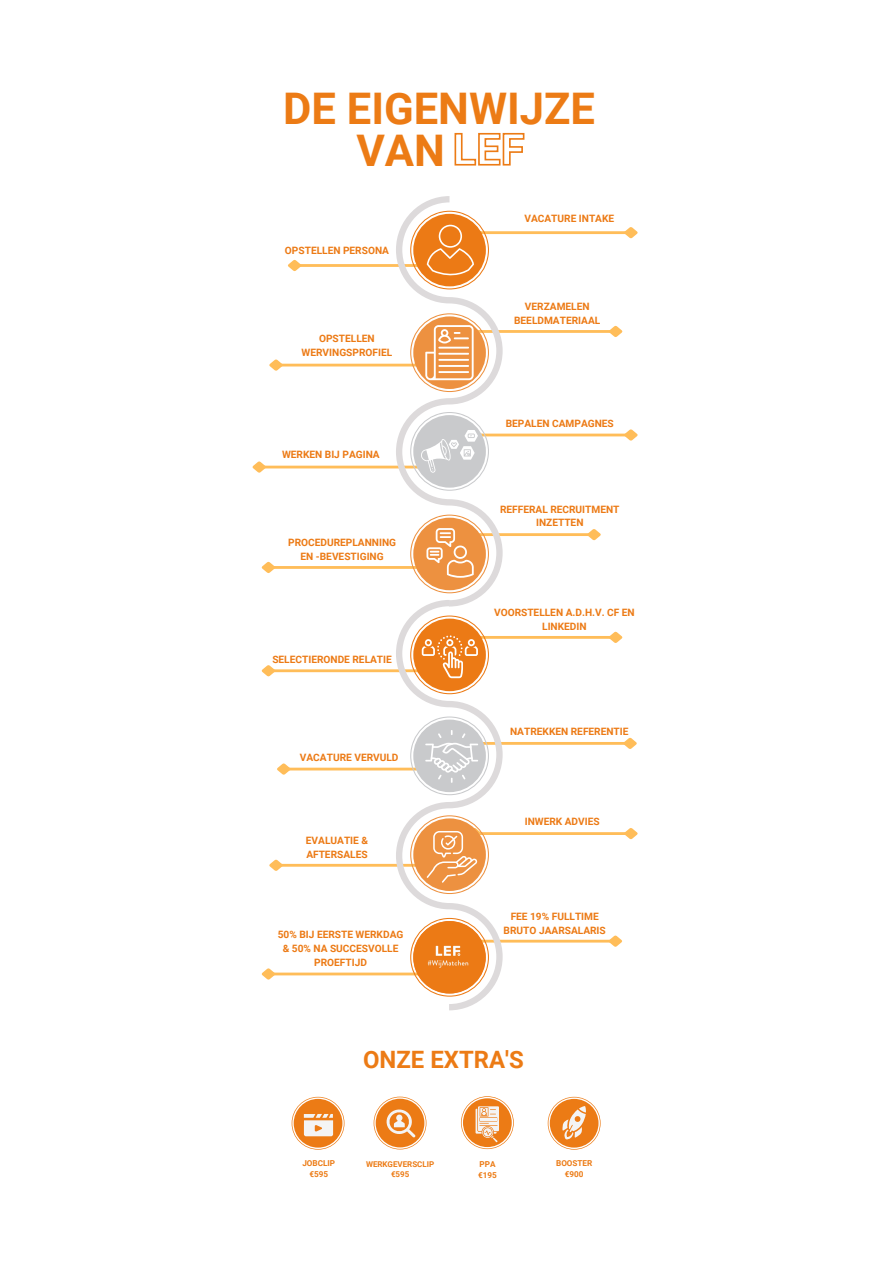
<style>
.page{position:relative;width:893px;height:1264px;background:#fff}
.page>*{position:absolute;margin:0;border:0;box-sizing:border-box;transform-origin:0 0}
.t1{font:700 43.5px/42px "Roboto";color:#ec7b15;text-align:center}
.t2{font:700 23.85px "Roboto";color:#ec7b15}
.t3{font:700 10.2px/14px "Roboto";color:#ec7a15;text-align:center}
.t4{font:700 8.1px/10.8px "Roboto";color:#ec7b15;text-align:center}
.t5{font:700 7.95px/10.6px "Roboto";color:#ec7b15;text-align:center}
.s1{color:rgb(0 0 0/0)}
</style>
<div class="page">
<hr style="left:479px;top:231px;width:147px;height:3px;background:#ffbd59">
<svg style="left:621px;top:227px;width:17px;height:12px"></svg>
<hr style="left:263px;top:465px;width:164px;height:3px;background:#ffbd59">
<svg style="left:252px;top:461px;width:17px;height:12px"></svg>
<hr style="left:463px;top:330px;width:148px;height:3px;background:#ffbd59">
<svg style="left:605px;top:325px;width:18px;height:12px"></svg>
<hr style="left:299px;top:264px;width:158px;height:3px;background:#ffbd59">
<svg style="left:288px;top:259px;width:16px;height:12px"></svg>
<hr style="left:442px;top:533px;width:147px;height:3px;background:#ffbd59">
<svg style="left:584px;top:529px;width:17px;height:12px"></svg>
<hr style="left:479px;top:433px;width:147px;height:3px;background:#ffbd59">
<svg style="left:621px;top:429px;width:17px;height:12px"></svg>
<hr style="left:463px;top:636px;width:148px;height:3px;background:#ffbd59">
<svg style="left:605px;top:631px;width:18px;height:12px"></svg>
<svg style="left:502px;top:742px;width:118px;height:3px"></svg>
<svg style="left:620px;top:737px;width:17px;height:12px"></svg>
<hr style="left:479px;top:832px;width:147px;height:3px;background:#ffbd59">
<svg style="left:621px;top:828px;width:17px;height:12px"></svg>
<hr style="left:442px;top:939px;width:169px;height:3px;background:#ffbd59">
<svg style="left:605px;top:935px;width:17px;height:12px"></svg>
<hr style="left:280px;top:363px;width:148px;height:3px;background:#ffbd59">
<svg style="left:269px;top:359px;width:17px;height:12px"></svg>
<hr style="left:273px;top:566px;width:147px;height:3px;background:#ffbd59">
<svg style="left:261px;top:561px;width:17px;height:12px"></svg>
<hr style="left:273px;top:669px;width:179px;height:3px;background:#ffbd59">
<svg style="left:261px;top:665px;width:17px;height:12px"></svg>
<hr style="left:280px;top:863px;width:148px;height:3px;background:#ffbd59">
<svg style="left:269px;top:859px;width:17px;height:12px"></svg>
<hr style="left:288px;top:767px;width:148px;height:3px;background:#ffbd59">
<svg style="left:277px;top:763px;width:16px;height:12px"></svg>
<hr style="left:272px;top:972px;width:170px;height:3px;background:#ffbd59">
<svg style="left:261px;top:968px;width:17px;height:12px"></svg>
<svg style="left:396px;top:196px;width:106px;height:814px"></svg>
<svg style="left:291px;top:1096px;width:53px;height:53px"></svg>
<svg style="left:373px;top:1096px;width:53px;height:53px"></svg>
<svg style="left:461px;top:1096px;width:52px;height:53px"></svg>
<svg style="left:547px;top:1096px;width:53px;height:53px"></svg>
<svg style="left:454px;top:132px;width:71px;height:34px"></svg>
<h1 class="t1" style="left:283px;top:88px;width:313px">DE EIGENWIJZE<br>VAN <span class="s1">LEF</span></h1>
<p class="t3" style="left:285px;top:243px;width:105px">OPSTELLEN PERSONA</p>
<p class="t3" style="left:301px;top:332px;width:92px">OPSTELLEN<br>WERVINGSPROFIEL</p>
<p class="t3" style="left:282px;top:447px;width:99px">WERKEN BIJ PAGINA</p>
<p class="t3" style="left:288px;top:535px;width:109px">PROCEDUREPLANNING<br>EN -BEVESTIGING</p>
<p class="t3" style="left:272px;top:652px;width:121px">SELECTIERONDE RELATIE</p>
<p class="t3" style="left:300px;top:750px;width:100px">VACATURE VERVULD</p>
<p class="t3" style="left:306px;top:833px;width:64px;text-align:left">EVALUATIE &amp;<br>AFTERSALES</p>
<p class="t3" style="left:278px;top:927px;width:127px">50% BIJ EERSTE WERKDAG &amp; 50% NA SUCCESVOLLE<br>PROEFTIJD</p>
<p class="t3" style="left:524px;top:212px;width:91px">VACATURE INTAKE</p>
<p class="t3" style="left:514px;top:299px;width:88px">VERZAMELEN<br>BEELDMATERIAAL</p>
<p class="t3" style="left:505px;top:416px;width:110px">BEPALEN CAMPAGNES</p>
<p class="t3" style="left:500px;top:502px;width:121px">REFFERAL RECRUITMENT<br>INZETTEN</p>
<p class="t3" style="left:494px;top:606px;width:142px">VOORSTELLEN A.D.H.V. CF EN<br>LINKEDIN</p>
<p class="t3" style="left:510px;top:724px;width:120px">NATREKKEN REFERENTIE</p>
<p class="t3" style="left:524px;top:814px;width:76px">INWERK ADVIES</p>
<p class="t3" style="left:503px;top:909px;width:104px">FEE 19% FULLTIME<br>BRUTO JAARSALARIS</p>
<h2 class="t2" style="left:363px;top:1045px;width:162px">ONZE EXTRA'S</h2>
<p class="t4" style="left:302px;top:1157px;width:34px">JOBCLIP €595</p>
<p class="t5" style="left:366px;top:1158px;width:70px">WERKGEVERSCLIP €595</p>
<p class="t4" style="left:478px;top:1158px;width:20px;text-align:left">PPA €195</p>
<p class="t4" style="left:556px;top:1157px;width:38px">BOOSTER €900</p>
</div>
